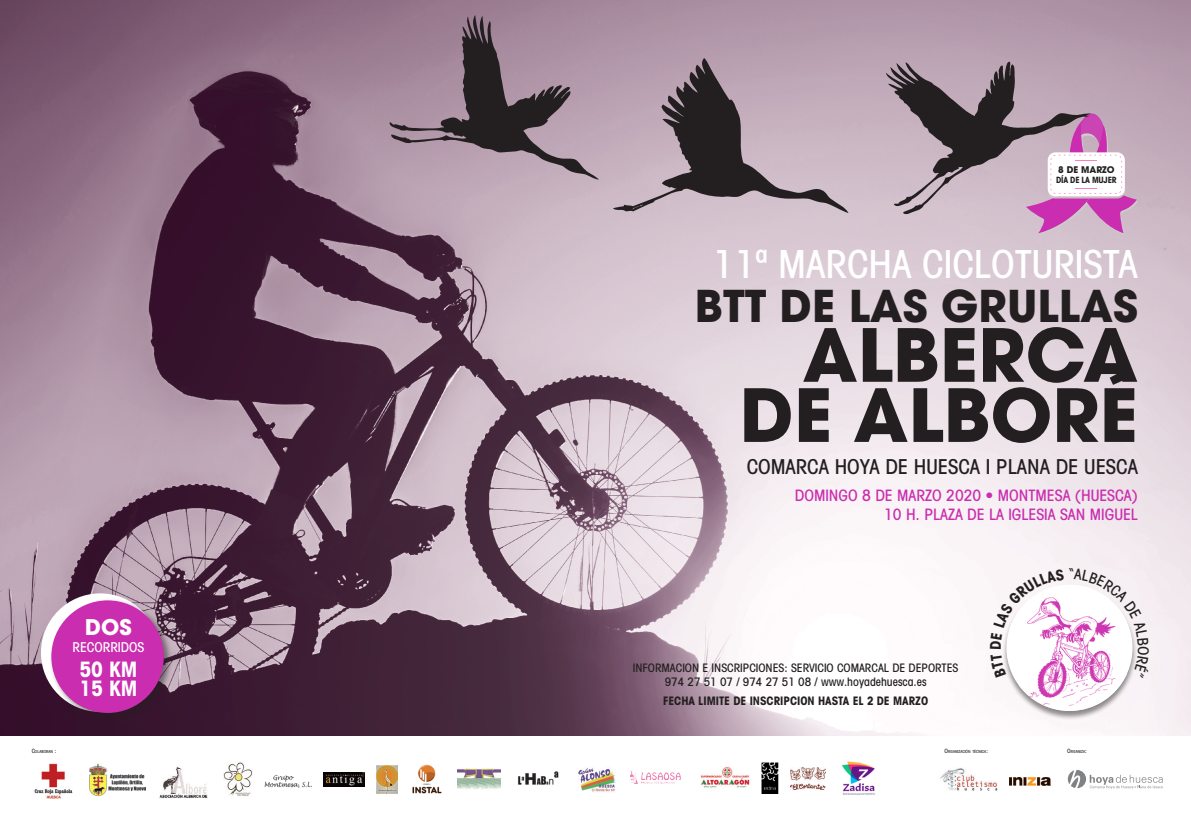
<style>
.page{position:relative;width:1191px;height:819px;background:#fff}
.page>*{position:absolute;margin:0;border:0;box-sizing:border-box;transform-origin:0 0}
.t1{font:700 72.54px/60.1px "Avant Garde";color:#231f20;text-align:right}
.t2{font:700 43.49px "Avant Garde";color:#231f20}
.t3{font:500 condensed 38.68px "Avant Garde";color:#fff}
.t4{font:700 21.53px "Avant Garde";color:#fff}
.t5{font:700 condensed 21.26px "Avant Garde";color:#fff}
.t6{font:500 condensed 20.56px "Avant Garde";color:#231f20}
.t7{font:500 condensed 15.75px "Avant Garde";color:#ca2daf}
.t8{font:500 condensed 13.56px "Avant Garde";color:#fff}
.t9{font:500 condensed 11.72px "Avant Garde";color:#231f20}
.t10{font:700 condensed 11.72px "Avant Garde";color:#231f20}
.t11{font:700 9.1px "Avant Garde";color:#231f20}
.t12{font:700 condensed 8.66px "Avant Garde";letter-spacing:-.025em;color:#231f20}
.t13{font:500 condensed 4.11px "Avant Garde";color:#231f20}
.s1{font-size:5.86px}
</style>
<div class="page">
<img style="left:0;top:0;width:1191px;height:736px">
<svg style="left:389px;top:15px;width:210px;height:164px;background:#8e7987"></svg>
<svg style="left:613px;top:58px;width:235px;height:155px;background:#9f8d98"></svg>
<div style="left:41px;top:593px;width:118px;height:118px;background:#fff;border-radius:50%"></div>
<div style="left:50px;top:598px;width:123px;height:123px;background:#231f20;opacity:.5"></div>
<div style="left:51px;top:600px;width:113px;height:113px;background:#ca2daf;border-radius:50%"></div>
<div style="left:1001px;top:585px;width:136px;height:135px;background:#231f20;opacity:.5"></div>
<img style="left:1019px;top:678px;width:108px;height:32px">
<svg style="left:1067px;top:770px;width:95px;height:18px"></svg>
<img style="left:1010px;top:777px;width:40px;height:8px">
<img style="left:940px;top:768px;width:58px;height:23px">
<svg style="left:885px;top:62px;width:253px;height:173px;background:#ae96a7"></svg>
<img style="left:578px;top:768px;width:38px;height:24px">
<img style="left:700px;top:766px;width:50px;height:22px">
<img style="left:762px;top:762px;width:17px;height:32px">
<img style="left:791px;top:767px;width:34px;height:22px">
<img style="left:630px;top:771px;width:51px;height:13px">
<img style="left:518px;top:771px;width:41px;height:14px">
<img style="left:159px;top:766px;width:49px;height:33px">
<img style="left:223px;top:762px;width:30px;height:34px">
<img style="left:458px;top:768px;width:42px;height:21px">
<img style="left:412px;top:764px;width:30px;height:30px">
<img style="left:324px;top:772px;width:40px;height:14px">
<img style="left:108px;top:774px;width:37px;height:17px">
<img style="left:89px;top:763px;width:19px;height:32px">
<img style="left:34px;top:763px;width:39px;height:35px">
<img style="left:264px;top:781px;width:48px;height:7px">
<img style="left:273px;top:775px;width:21px;height:6px">
<img style="left:376px;top:765px;width:21px;height:28px">
<img style="left:842px;top:761px;width:33px;height:34px">
<svg style="left:990px;top:568px;width:159px;height:110px"></svg>
<p class="t4" style="left:85px;top:613px;width:48px">DOS</p>
<p class="t8" style="left:73px;top:638px;width:73px">RECORRIDOS</p>
<p class="t5" style="left:79px;top:655px;width:59px">50 KM</p>
<p class="t5" style="left:79px;top:675px;width:59px">15 KM</p>
<p class="t13" style="left:32px;top:749px;width:26px"><span class="s1">C</span>OLABORAN <span class="s1">:</span></p>
<p class="t11" style="left:1058px;top:163px;width:58px">8 DE MARZO</p>
<p class="t12" style="left:1056px;top:174px;width:62px">DÍA DE LA MUJER</p>
<p class="t3" style="left:713px;top:240px;width:426px">11ª MARCHA CICLOTURISTA</p>
<p class="t2" style="left:695px;top:277px;width:444px">BTT DE LAS GRULLAS</p>
<p class="t1" style="left:740px;top:324px;width:399px">ALBERCA<br>DE ALBORÉ</p>
<p class="t6" style="left:746px;top:453px;width:393px">COMARCA HOYA DE HUESCA I PLANA DE UESCA</p>
<p class="t7" style="left:795px;top:485px;width:345px">DOMINGO 8 DE MARZO 2020 • MONTMESA (HUESCA)</p>
<p class="t7" style="left:884px;top:504px;width:255px">10 H. PLAZA DE LA IGLESIA SAN MIGUEL</p>
<p class="t9" style="left:633px;top:660px;width:327px">INFORMACION E INSCRIPCIONES: SERVICIO COMARCAL DE DEPORTES</p>
<p class="t9" style="left:664px;top:674px;width:263px">974 27 51 07 / 974 27 51 08 / www.hoyadehuesca.es</p>
<p class="t10" style="left:663px;top:693px;width:266px">FECHA LIMITE DE INSCRIPCION HASTA EL 2 DE MARZO</p>
<p class="t13" style="left:944px;top:749px;width:45px"><span class="s1">O</span>RGANIZACIÓN TÉCNICA<span class="s1">:</span></p>
<p class="t13" style="left:1067px;top:749px;width:21px"><span class="s1">O</span>RGANIZA<span class="s1">:</span></p>
</div>
